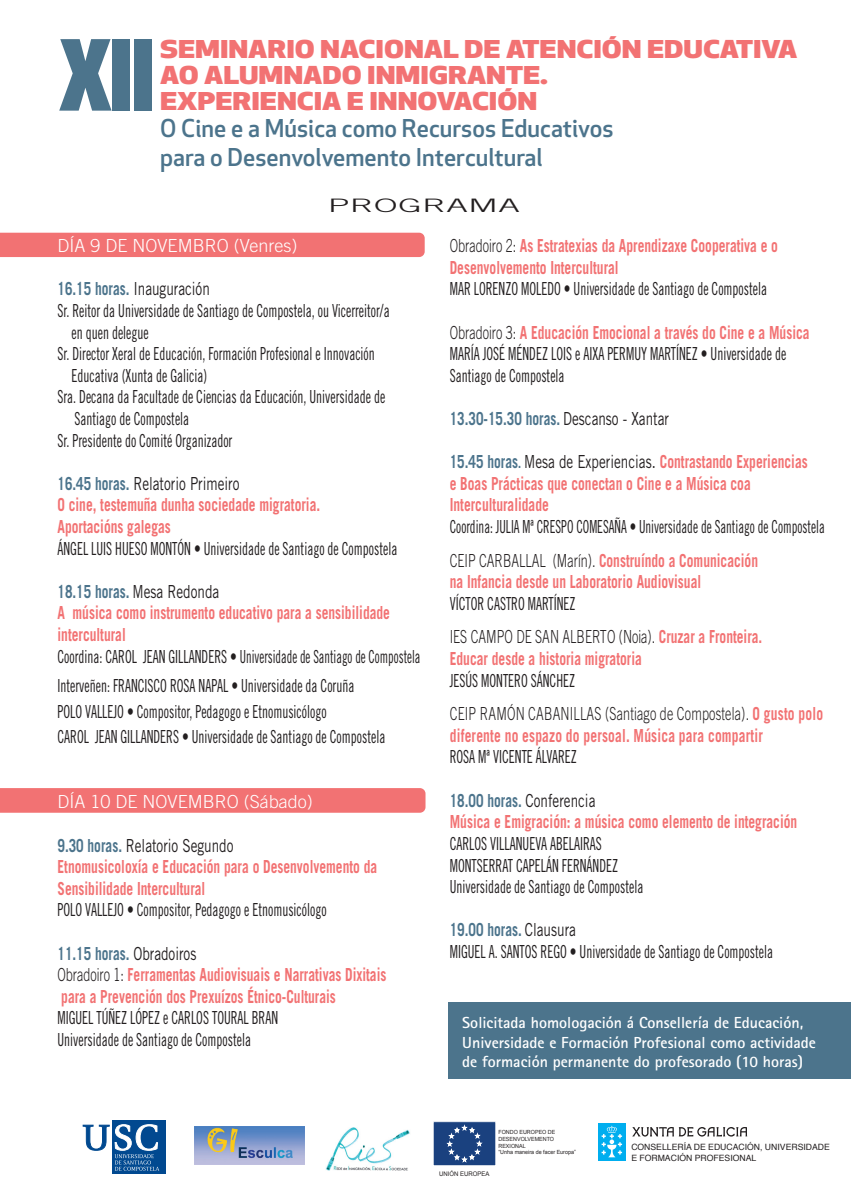
<style>
.page{position:relative;width:851px;height:1191px;background:#fff}
.page>*{position:absolute;margin:0;border:0;box-sizing:border-box;transform-origin:0 0}
.t1{font:900 95.4px "Apex New";color:#4c748c;scale:.78 1}
.t2{font:800 24px/26px "Apex New";color:#f27273;scale:1.25 1}
.t3{font:500 24px/28.8px "Apex New";color:#4c748c}
.t4{font:300 18.6px "Trade Gothic";color:#231f20;scale:1.94 1}
.t5{font:18px/21.6px "Trade Gothic Cond Eighteen";color:#231f20;scale:.75 1}
.t6{font:700 18px/21.6px "Trade Gothic";color:#f27273;scale:.75 1}
.t7{font:18px "Trade Gothic Cond Eighteen";color:#231f20;scale:.72 1}
.t8{font:700 18px "Trade Gothic";color:#4c748c;scale:.75 1}
.t9{font:300 18px "Trade Gothic";color:#fff}
.t10{font:18px "Trade Gothic";color:#231f20;scale:.75 1}
.t11{font:700 16px/19.2px "Rotis Sans Serif";color:#fff}
.t12{font:8.6px/10.4px "Helvetica";color:#231f20}
.t13{font:6.4px "Arial";color:#231f20;scale:.95 1}
.t14{font:5.6px/6.8px "Arial";color:#231f20;scale:.95 1}
.s1{font-weight:700;color:#4c748c}
.s2{color:#4c748c}
.s3{font-weight:400;color:#231f20}
.s4{font-weight:300;color:#231f20}
.s5{font-family:"Trade Gothic Bold Cond Twenty";font-weight:400;color:#4c748c}
</style>
<div class="page">
<div style="left:0;top:788px;width:425px;height:24px;background:#f27273"></div>
<div style="left:0;top:233px;width:424px;height:24px;background:#f27273"></div>
<img style="left:195px;top:1126px;width:109px;height:38px">
<img style="left:326px;top:1127px;width:84px;height:43px">
<div style="left:433px;top:1121px;width:62px;height:44px;background:#1a417f"></div>
<div style="left:433px;top:1121px;width:63px;height:45px;border:1px solid #fff"></div>
<svg style="left:447px;top:1125px;width:35px;height:37px"></svg>
<div style="left:112px;top:1120px;width:54px;height:54px;background:#014990"></div>
<svg style="left:83px;top:1124px;width:76px;height:46px"></svg>
<div style="left:448px;top:1002px;width:402px;height:76px;background:#4c748c"></div>
<div style="left:598px;top:1124px;width:27px;height:37px;background:#00aeef"></div>
<svg style="left:601px;top:1125px;width:21px;height:32px"></svg>
<svg style="left:632px;top:1127px;width:115px;height:10px"></svg>
<h1 class="t1" style="left:60px;top:12px;width:121px">XII</h1>
<h2 class="t2" style="left:160px;top:35px;width:511px">SEMINARIO NACIONAL DE ATENCIÓN EDUCATIVA<br>AO ALUMNADO INMIGRANTE.</h2>
<h2 class="t2" style="left:160px;top:87px;width:303px">EXPERIENCIA E INNOVACIÓN</h2>
<h2 class="t3" style="left:160px;top:113px;width:455px">O Cine e a Música como Recursos Educativos para o Desenvolvemento Intercultural</h2>
<p class="t4" style="left:328px;top:194px;width:100px">PROGRAMA</p>
<p class="t9" style="left:57px;top:235px;width:241px">DÍA 9 DE NOVEMBRO (Venres)</p>
<p class="t10" style="left:57px;top:278px;width:205px"><span class="s1">16.15 horas.</span> Inauguración</p>
<p class="t5" style="left:57px;top:299px;width:444px">Sr. Reitor da Universidade de Santiago de Compostela, ou Vicerreitor/a</p>
<p class="t5" style="left:71px;top:321px;width:104px">en quen delegue</p>
<p class="t5" style="left:57px;top:343px;width:424px">Sr. Director Xeral de Educación, Formación Profesional e Innovación</p>
<p class="t5" style="left:71px;top:364px;width:182px">Educativa (Xunta de Galicia)</p>
<p class="t5" style="left:57px;top:386px;width:438px">Sra. Decana da Facultade de Ciencias da Educación, Universidade de</p>
<p class="t5" style="left:74px;top:407px;width:154px">Santiago de Compostela</p>
<p class="t5" style="left:57px;top:429px;width:234px">Sr. Presidente do Comité Organizador</p>
<p class="t6" style="left:57px;top:472px;width:352px"><span class="s2">16.45 horas.</span> <span class="s3">Relatorio Primeiro<br></span>O cine, testemuña dunha sociedade migratoria.<br>Aportacións galegas</p>
<p class="t5" style="left:57px;top:537px;width:454px">ÁNGEL LUIS HUESO MONTÓN • Universidade de Santiago de Compostela</p>
<p class="t6" style="left:57px;top:580px;width:445px"><span class="s2">18.15 horas.</span> <span class="s3">Mesa Redonda<br></span>A música como instrumento educativo para a sensibilidade intercultural</p>
<p class="t5" style="left:57px;top:641px;width:485px;line-height:29.6px">Coordina: CAROL JEAN GILLANDERS • Universidade de Santiago de Compostela<br>Interveñen: FRANCISCO ROSA NAPAL • Universidade da Coruña</p>
<p class="t5" style="left:57px;top:698px;width:438px;line-height:25.6px">POLO VALLEJO • Compositor, Pedagogo e Etnomusicólogo<br>CAROL JEAN GILLANDERS • Universidade de Santiago de Compostela</p>
<p class="t9" style="left:57px;top:791px;width:257px">DÍA 10 DE NOVEMBRO (Sábado)</p>
<p class="t6" style="left:57px;top:834px;width:428px"><span class="s2">9.30 horas.</span> <span class="s3">Relatorio Segundo<br></span>Etnomusicoloxía e Educación para o Desenvolvemento da<br>Sensibilidade Intercultural</p>
<p class="t5" style="left:57px;top:899px;width:360px">POLO VALLEJO • Compositor, Pedagogo e Etnomusicólogo</p>
<p class="t6" style="left:57px;top:942px;width:440px"><span class="s2">11.15 horas.</span> <span class="s3">Obradoiros<br></span><span class="s4">Obradoiro 1:</span> Ferramentas Audiovisuais e Narrativas Dixitais para a Prevención dos Prexuízos Étnico-Culturais</p>
<p class="t5" style="left:57px;top:1007px;width:295px">MIGUEL TÚÑEZ LÓPEZ e CARLOS TOURAL BRAN<br>Universidade de Santiago de Compostela</p>
<p class="t6" style="left:449px;top:235px;width:439px"><span class="s4">Obradoiro 2:</span> As Estratexias da Aprendizaxe Cooperativa e o<br>Desenvolvemento Intercultural</p>
<p class="t5" style="left:449px;top:278px;width:424px">MAR LORENZO MOLEDO • Universidade de Santiago de Compostela</p>
<p class="t6" style="left:449px;top:321px;width:481px"><span class="s4">Obradoiro 3:</span> A Educación Emocional a través do Cine e a Música</p>
<p class="t5" style="left:449px;top:343px;width:450px">MARÍA JOSÉ MÉNDEZ LOIS e AIXA PERMUY MARTÍNEZ • Universidade de<br>Santiago de Compostela</p>
<p class="t8" style="left:449px;top:407px;width:294px">13.30-15.30 horas. <span class="s3">Descanso - Xantar</span></p>
<p class="t6" style="left:449px;top:451px;width:478px"><span class="s2">15.45 horas</span><span class="s5">.</span> <span class="s3">Mesa de Experiencias.</span> Contrastando Experiencias e Boas Prácticas que conectan o Cine e a Música coa<br>Interculturalidade</p>
<p class="t7" style="left:449px;top:516px;width:522px">Coordina: JULIA Mª CRESPO COMESAÑA • Universidade de Santiago de Compostela</p>
<p class="t6" style="left:449px;top:549px;width:412px"><span class="s4">CEIP CARBALLAL (Marín).</span> Construíndo a Comunicación na Infancia desde un Laboratorio Audiovisual</p>
<p class="t5" style="left:449px;top:592px;width:169px">VÍCTOR CASTRO MARTÍNEZ</p>
<p class="t6" style="left:449px;top:626px;width:418px"><span class="s4">IES CAMPO DE SAN ALBERTO (Noia).</span> Cruzar a Fronteira.<br>Educar desde a historia migratoria</p>
<p class="t5" style="left:449px;top:669px;width:168px">JESÚS MONTERO SÁNCHEZ</p>
<p class="t6" style="left:449px;top:703px;width:499px"><span class="s4">CEIP RAMÓN CABANILLAS (Santiago de Compostela).</span> O gusto polo diferente no espazo do persoal. Música para compartir</p>
<p class="t5" style="left:449px;top:746px;width:171px">ROSA Mª VICENTE ÁLVAREZ</p>
<p class="t6" style="left:449px;top:789px;width:465px"><span class="s2">18.00 horas.</span> <span class="s3">Conferencia<br></span>Música e Emigración: a música como elemento de integración</p>
<p class="t5" style="left:449px;top:832px;width:259px">CARLOS VILLANUEVA ABELAIRAS<br>MONTSERRAT CAPELÁN FERNÁNDEZ<br>Universidade de Santiago de Compostela</p>
<p class="t8" style="left:449px;top:919px;width:170px">19.00 horas. <span class="s3">Clausura</span></p>
<p class="t5" style="left:449px;top:940px;width:432px">MIGUEL A. SANTOS REGO • Universidade de Santiago de Compostela</p>
<p class="t11" style="left:462px;top:1013px;width:355px">Solicitada homologación á Consellería de Educación,<br>Universidade e Formación Profesional como actividade de formación permanente do profesorado (10 horas)</p>
<p class="t13" style="left:439px;top:1169px;width:54px">UNIÓN EUROPEA</p>
<p class="t14" style="left:498px;top:1128px;width:83px">FONDO EUROPEO DE<br>DESENVOLVEMENTO<br>REXIONAL<br>“Unha maneira de facer Europa”</p>
<p class="t12" style="left:631px;top:1142px;width:200px">CONSELLERÍA DE EDUCACIÓN, UNIVERSIDADE<br>E FORMACIÓN PROFESIONAL</p>
</div>
